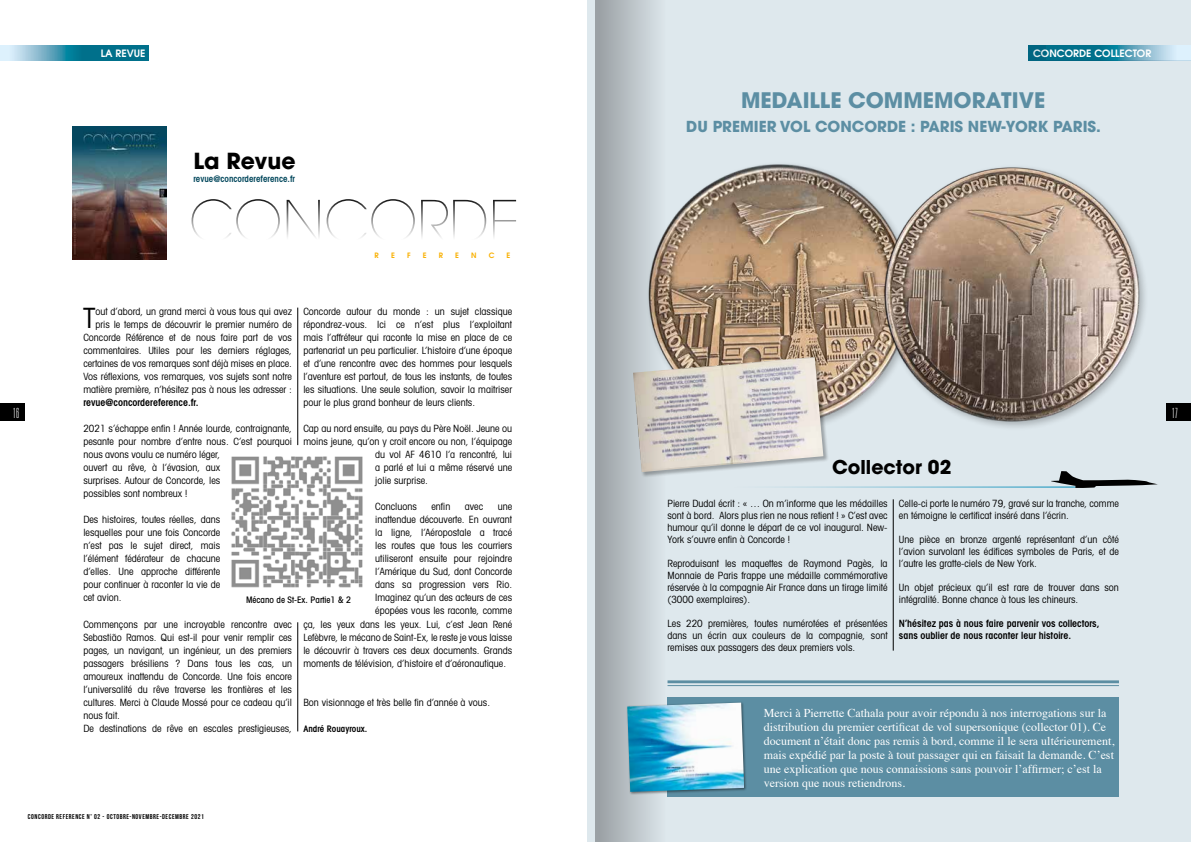
<style>
.page{position:relative;width:1191px;height:842px;background:#fff}
.page>*{position:absolute;margin:0;border:0;box-sizing:border-box;transform-origin:0 0}
.t1{font:200 56.8px "Avant Garde";color:#000}
.t2{font:condensed 28px "Avant Garde";color:#000}
.t3{font:700 22px "Avant Garde";color:#000}
.t4{font:700 21.3px "Avant Garde";color:#5c8ea3}
.t5{font:700 18.9px "Avant Garde";color:#000}
.t6{font:700 15.1px "Avant Garde";color:#5c8ea3}
.t7{font:100 ultra-condensed 14px "Univers";color:#fff}
.t8{font:12px/14px "Times";color:#fff}
.t9{font:600 10.1px "Avant Garde";color:#fff}
.t10{font:condensed 10px/13px "Avant Garde";color:#000;text-align:justify}
.t11{font:600 condensed 10px/12px "Avant Garde";color:#000}
.t12{font:600 condensed 9px "Avant Garde";color:#00465b}
.t13{font:500 condensed 9px "Avant Garde";color:#000}
.t14{font:600 condensed 9px "Avant Garde";color:#000}
.t15{font:600 7.4px "Avant Garde";color:#f9b000}
.t16{font:7px "Bebas Neue";letter-spacing:.08em;color:#000}
</style>
<div class="page">
<div style="left:0;top:404px;width:25px;height:17px;background:#000"></div>
<svg style="left:0;top:45px;width:148px;height:15px;background:#4296ae"></svg>
<img style="left:73px;top:127px;width:93px;height:132px">
<img style="left:231px;top:456px;width:132px;height:132px">
<hr style="left:297px;top:308px;width:1px;height:137px;background:#000">
<hr style="left:297px;top:622px;width:1px;height:109px;background:#000">
<div style="left:587px;top:0;width:604px;height:842px;background:#dee8ed"></div>
<div style="left:1166px;top:404px;width:25px;height:17px;background:#000"></div>
<div style="left:667px;top:698px;width:452px;height:99px;background:#5c8ea3"></div>
<div style="left:626px;top:701px;width:121px;height:94px;background:#000;opacity:.47"></div>
<img style="left:673px;top:703px;width:71px;height:89px">
<svg style="left:1028px;top:45px;width:163px;height:15px;background:#4496ae"></svg>
<hr style="left:667px;top:680px;width:452px;height:3px;background:#5c8ea3">
<hr style="left:667px;top:685px;width:452px;height:1px;background:#5c8ea3">
<hr style="left:686px;top:486px;width:390px;height:2px;background:#008ab7">
<svg style="left:1051px;top:471px;width:107px;height:17px"></svg>
<hr style="left:893px;top:499px;width:1px;height:152px;background:#000">
<img style="left:673px;top:164px;width:208px;height:258px">
<img style="left:881px;top:167px;width:259px;height:258px">
<div style="left:633px;top:357px;width:196px;height:121px;background:#000;opacity:.3"></div>
<img style="left:673px;top:357px;width:150px;height:115px">
<svg style="left:595px;top:0;width:78px;height:842px"></svg>
<p class="t9" style="left:101px;top:46px;width:46px">LA REVUE</p>
<h3 class="t7" style="left:13px;top:406px;width:8px">16</h3>
<h3 class="t3" style="left:193px;top:147px;width:104px">La Revue</h3>
<p class="t12" style="left:193px;top:173px;width:103px">revue@concordereference.fr</p>
<h1 class="t1" style="left:189px;top:188px;width:332px">CONCORDE</h1>
<p class="t15" style="left:375px;top:251px;width:6px">R</p>
<p class="t15" style="left:391px;top:251px;width:5px">E</p>
<p class="t15" style="left:407px;top:251px;width:5px">F</p>
<p class="t15" style="left:423px;top:251px;width:5px">E</p>
<p class="t15" style="left:439px;top:251px;width:6px">R</p>
<p class="t15" style="left:455px;top:251px;width:5px">E</p>
<p class="t15" style="left:471px;top:251px;width:7px">N</p>
<p class="t15" style="left:489px;top:251px;width:7px">C</p>
<p class="t15" style="left:506px;top:251px;width:5px">E</p>
<p class="t10" style="left:83px;top:305px;width:210px;text-align:right">out d’abord, un grand merci à vous tous qui avez pris le temps de découvrir le premier numéro de Concorde Référence et de nous faire part de vos commentaires. Utiles pour les derniers réglages, certaines de vos remarques sont déjà mises en place.<br>Vos réflexions, vos remarques, vos sujets sont notre matière première, n’hésitez pas à nous les adresser :</p>
<p class="t11" style="left:83px;top:397px;width:117px">revue@concordereference.fr.</p>
<p class="t10" style="left:83px;top:422px;width:210px;text-align:left">2021 s’échappe enfin ! Année lourde, contraignante, pesante pour nombre d’entre nous. C’est pourquoi nous avons voulu ce numéro léger,<br>ouvert au rêve, à l’évasion, aux<br>surprises. Autour de Concorde, les<br>possibles sont nombreux !</p>
<p class="t10" style="left:83px;top:513px;width:138px">Des histoires, toutes réelles, dans lesquelles pour une fois Concorde n’est pas le sujet direct, mais l’élément fédérateur de chacune d’elles. Une approche différente pour continuer à raconter la vie de cet avion.</p>
<p class="t10" style="left:83px;top:617px;width:210px;text-align:left">Commençons par une incroyable rencontre avec Sebastião Ramos. Qui est-il pour venir remplir ces pages, un navigant, un ingénieur, un des premiers passagers brésiliens ? Dans tous les cas, un amoureux inattendu de Concorde. Une fois encore l’universalité du rêve traverse les frontières et les cultures. Merci à Claude Mossé pour ce cadeau qu’il nous fait.<br>De destinations de rêve en escales prestigieuses,</p>
<p class="t10" style="left:303px;top:305px;width:210px">Concorde autour du monde : un sujet classique répondrez-vous. Ici ce n’est plus l’exploitant mais l’affréteur qui raconte la mise en place de ce partenariat un peu particulier. L’histoire d’une époque et d’une rencontre avec des hommes pour lesquels l’aventure est partout, de tous les instants, de toutes les situations. Une seule solution, savoir la maitriser pour le plus grand bonheur de leurs clients.</p>
<p class="t10" style="left:303px;top:422px;width:210px">Cap au nord ensuite, au pays du Père Noël. Jeune ou</p>
<p class="t10" style="left:303px;top:435px;width:210px">moins jeune, qu’on y croit encore ou non, l’équipage</p>
<p class="t10" style="left:375px;top:448px;width:138px">du vol AF 4610 l’a rencontré, lui</p>
<p class="t10" style="left:375px;top:461px;width:138px">a parlé et lui a même réservé une</p>
<p class="t10" style="left:375px;top:474px;width:54px">jolie surprise.</p>
<p class="t10" style="left:375px;top:500px;width:43px">Concluons</p>
<p class="t10" style="left:431px;top:500px;width:20px">enfin</p>
<p class="t10" style="left:465px;top:500px;width:20px">avec</p>
<p class="t10" style="left:498px;top:500px;width:16px">une</p>
<p class="t10" style="left:375px;top:513px;width:138px">inattendue découverte. En ouvrant</p>
<p class="t10" style="left:375px;top:526px;width:138px">la ligne, l’Aéropostale a tracé</p>
<p class="t10" style="left:375px;top:539px;width:138px">les routes que tous les courriers</p>
<p class="t10" style="left:375px;top:552px;width:138px">utiliseront ensuite pour rejoindre</p>
<p class="t10" style="left:375px;top:565px;width:138px">l’Amérique du Sud, dont Concorde</p>
<p class="t10" style="left:375px;top:578px;width:138px">dans sa progression vers Rio.</p>
<p class="t10" style="left:375px;top:591px;width:138px">Imaginez qu’un des acteurs de ces</p>
<p class="t10" style="left:375px;top:604px;width:138px">épopées vous les raconte, comme</p>
<p class="t10" style="left:303px;top:617px;width:210px">ça, les yeux dans les yeux. Lui, c’est Jean René</p>
<p class="t10" style="left:303px;top:630px;width:210px">Lefèbvre, le mécano de Saint-Ex, le reste je vous laisse</p>
<p class="t10" style="left:303px;top:643px;width:210px">le découvrir à travers ces deux documents. Grands</p>
<p class="t10" style="left:303px;top:656px;width:204px">moments de télévision, d’histoire et d’aéronautique.</p>
<p class="t10" style="left:303px;top:695px;width:188px">Bon visionnage et très belle fin d’année à vous.</p>
<p class="t14" style="left:303px;top:723px;width:66px">André Rouayroux.</p>
<h2 class="t2" style="left:83px;top:301px;width:14px">T</h2>
<p class="t13" style="left:246px;top:594px;width:106px">Mécano de St-Ex. Partie1 &amp; 2</p>
<p class="t16" style="left:28px;top:813px;width:177px">CONCORDE REFERENCE N° 02 - OCTOBRE-NOVEMBRE-DECEMBRE 2021</p>
<p class="t9" style="left:1033px;top:46px;width:120px">CONCORDE COLLECTOR</p>
<h3 class="t4" style="left:741px;top:86px;width:306px">MEDAILLE COMMEMORATIVE</h3>
<h3 class="t6" style="left:686px;top:117px;width:416px">DU PREMIER VOL CONCORDE : PARIS NEW-YORK PARIS.</h3>
<h3 class="t5" style="left:832px;top:455px;width:121px">Collector 02</h3>
<p class="t10" style="left:667px;top:497px;width:222px;line-height:12px">Pierre Dudal écrit : « … On m’informe que les médailles sont à bord. Alors plus rien ne nous retient ! » C’est avec humour qu’il donne le départ de ce vol inaugural. New-York s’ouvre enfin à Concorde !</p>
<p class="t10" style="left:667px;top:557px;width:221px;line-height:12px">Reproduisant les maquettes de Raymond Pagès, la Monnaie de Paris frappe une médaille commémorative réservée à la compagnie Air France dans un tirage limité (3000 exemplaires).</p>
<p class="t10" style="left:667px;top:617px;width:221px;line-height:12px">Les 220 premières, toutes numérotées et présentées dans un écrin aux couleurs de la compagnie, sont remises aux passagers des deux premiers vols.</p>
<p class="t10" style="left:899px;top:497px;width:221px;line-height:12px">Celle-ci porte le numéro 79, gravé sur la tranche, comme en témoigne le certificat inséré dans l’écrin.</p>
<p class="t10" style="left:899px;top:533px;width:221px;line-height:12px">Une pièce en bronze argenté représentant d’un côté l’avion survolant les édifices symboles de Paris, et de l’autre les gratte-ciels de New York.</p>
<p class="t10" style="left:899px;top:581px;width:221px;line-height:12px">Un objet précieux qu’il est rare de trouver dans son intégralité. Bonne chance à tous les chineurs.</p>
<p class="t11" style="left:899px;top:617px;width:202px">N’hésitez pas à nous faire parvenir vos collectors, sans oublier de nous raconter leur histoire.</p>
<p class="t8" style="left:764px;top:705px;width:352px">Merci à Pierrette Cathala pour avoir répondu à nos interrogations sur la distribution du premier certificat de vol supersonique (collector 01). Ce document n’était donc pas remis à bord, comme il le sera ultérieurement, mais expédié par la poste à tout passager qui en faisait la demande. C’est une explication que nous connaissions sans pouvoir l’affirmer; c’est la version que nous retiendrons.</p>
<h3 class="t7" style="left:1171px;top:406px;width:8px">17</h3>
</div>
